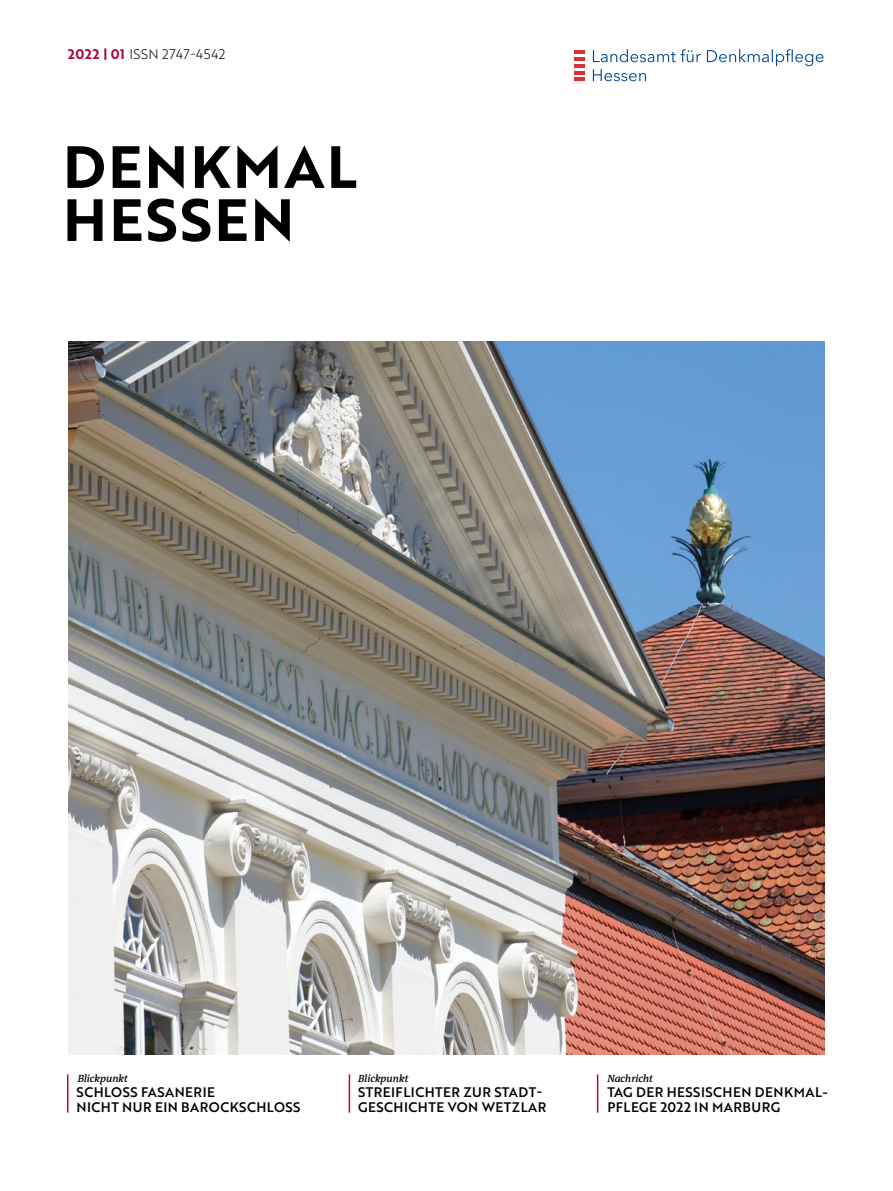
<style>
.page{position:relative;width:893px;height:1191px;background:#fff}
.page>*{position:absolute;margin:0;border:0;box-sizing:border-box;transform-origin:0 0}
.t1{font:57.9px/53.1px "Brother 1816 Bold";letter-spacing:.04em;color:#000}
.t2{font:13.5px/15px "Brother 1816 Medium";letter-spacing:.035em;color:#000}
.t3{font:13.5px "Brother 1816 Light";letter-spacing:.035em;color:#000}
.t4{font:italic 600 10.5px "The Antiqua B W6";letter-spacing:-.005em;color:#000}
.s1{font-family:"Brother 1816 Bold";color:#ac0a41}
</style>
<div class="page">
<img style="left:68px;top:341px;width:757px;height:713px">
<svg style="left:593px;top:49px;width:230px;height:32px"></svg>
<svg style="left:574px;top:57px;width:11px;height:24px"></svg>
<hr style="left:574px;top:50px;width:11px;height:4px;background:#dc2f34">
<hr style="left:349px;top:1074px;width:1px;height:38px;background:#ac0a41">
<hr style="left:597px;top:1074px;width:1px;height:38px;background:#ac0a41">
<hr style="left:67px;top:1074px;width:1px;height:38px;background:#ac0a41">
<p class="t3" style="left:68px;top:44px;width:159px"><span class="s1">2022 | 01</span> ISSN 2747-4542</p>
<h1 class="t1" style="left:63px;top:138px;width:296px">DENKMAL<br>HESSEN</h1>
<p class="t4" style="left:78px;top:1071px;width:52px">Blickpunkt</p>
<p class="t2" style="left:77px;top:1084px;width:225px">SCHLOSS FASANERIE<br>NICHT NUR EIN BAROCKSCHLOSS</p>
<p class="t4" style="left:358px;top:1071px;width:52px">Blickpunkt</p>
<p class="t2" style="left:358px;top:1084px;width:190px">STREIFLICHTER ZUR STADT-<br>GESCHICHTE VON WETZLAR</p>
<p class="t4" style="left:607px;top:1071px;width:47px">Nachricht</p>
<p class="t2" style="left:607px;top:1084px;width:222px">TAG DER HESSISCHEN DENKMAL-<br>PFLEGE 2022 IN MARBURG</p>
</div>
